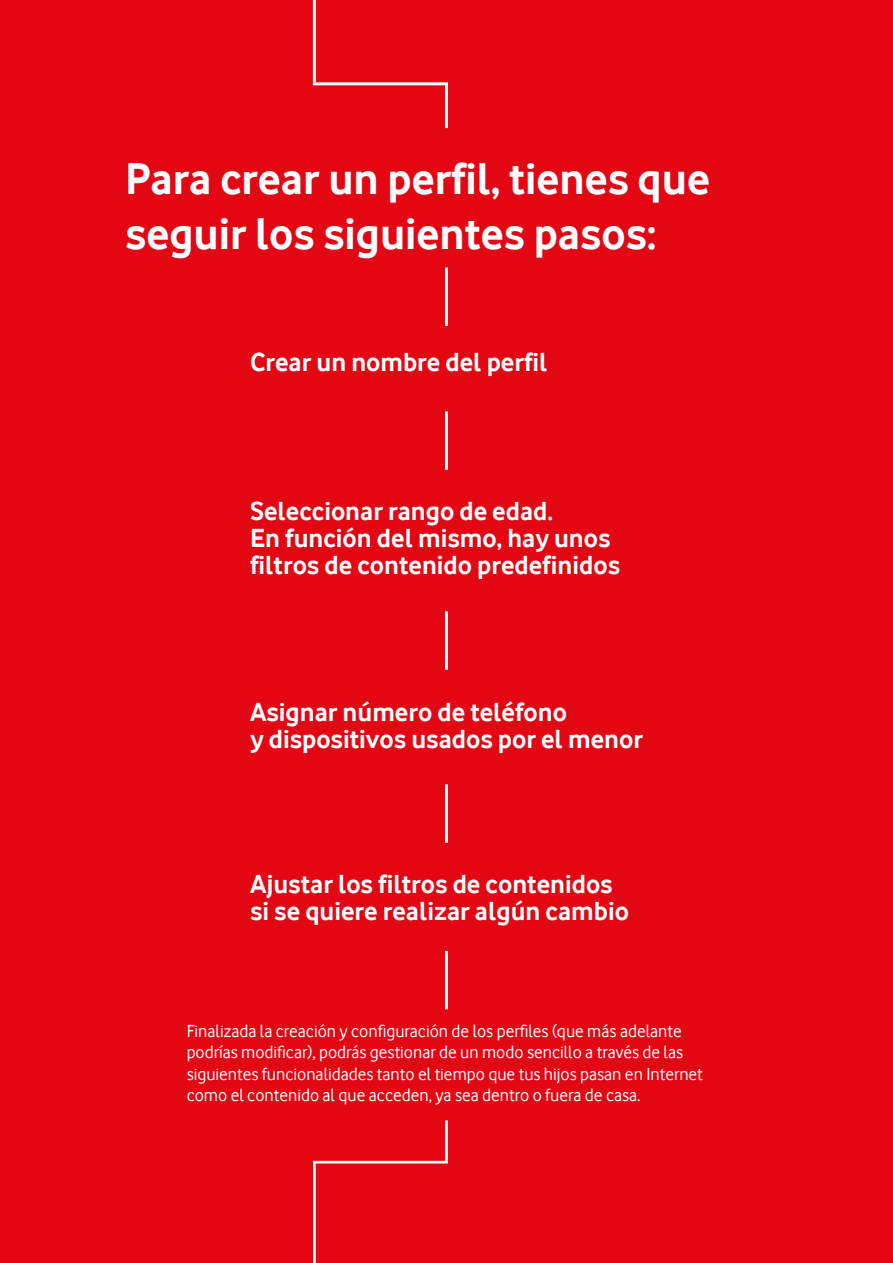
<style>
.page{position:relative;width:893px;height:1263px;background:#e30613}
.page>*{position:absolute;margin:0;border:0;box-sizing:border-box;transform-origin:0 0}
.t1{font:700 45.9px/55.1px "Vodafone Rg";color:#fff}
.t2{font:700 27px/27px "Vodafone Rg";color:#fff}
.t3{font:18px/21.6px "Vodafone Rg";color:#fff}
</style>
<div class="page">
<svg style="left:312px;top:0;width:136px;height:129px"></svg>
<hr style="left:445px;top:611px;width:3px;height:59px;background:#fff">
<hr style="left:445px;top:784px;width:3px;height:59px;background:#fff">
<hr style="left:445px;top:951px;width:3px;height:58px;background:#fff">
<hr style="left:445px;top:411px;width:3px;height:59px;background:#fff">
<hr style="left:445px;top:268px;width:3px;height:58px;background:#fff">
<svg style="left:313px;top:1120px;width:135px;height:143px"></svg>
<h1 class="t1" style="left:125px;top:150px;width:586px">Para crear un perfil, tienes que seguir los siguientes pasos:</h1>
<h2 class="t2" style="left:250px;top:348px;width:299px">Crear un nombre del perfil</h2>
<h2 class="t2" style="left:250px;top:498px;width:372px">Seleccionar rango de edad.<br>En función del mismo, hay unos filtros de contenido predefinidos</h2>
<h2 class="t2" style="left:250px;top:698px;width:394px">Asignar número de teléfono<br>y dispositivos usados por el menor</h2>
<h2 class="t2" style="left:250px;top:870px;width:380px">Ajustar los filtros de contenidos si se quiere realizar algún cambio</h2>
<p class="t3" style="left:187px;top:1020px;width:518px">Finalizada la creación y configuración de los perfiles (que más adelante podrías modificar), podrás gestionar de un modo sencillo a través de las siguientes funcionalidades tanto el tiempo que tus hijos pasan en Internet como el contenido al que acceden, ya sea dentro o fuera de casa.</p>
</div>
